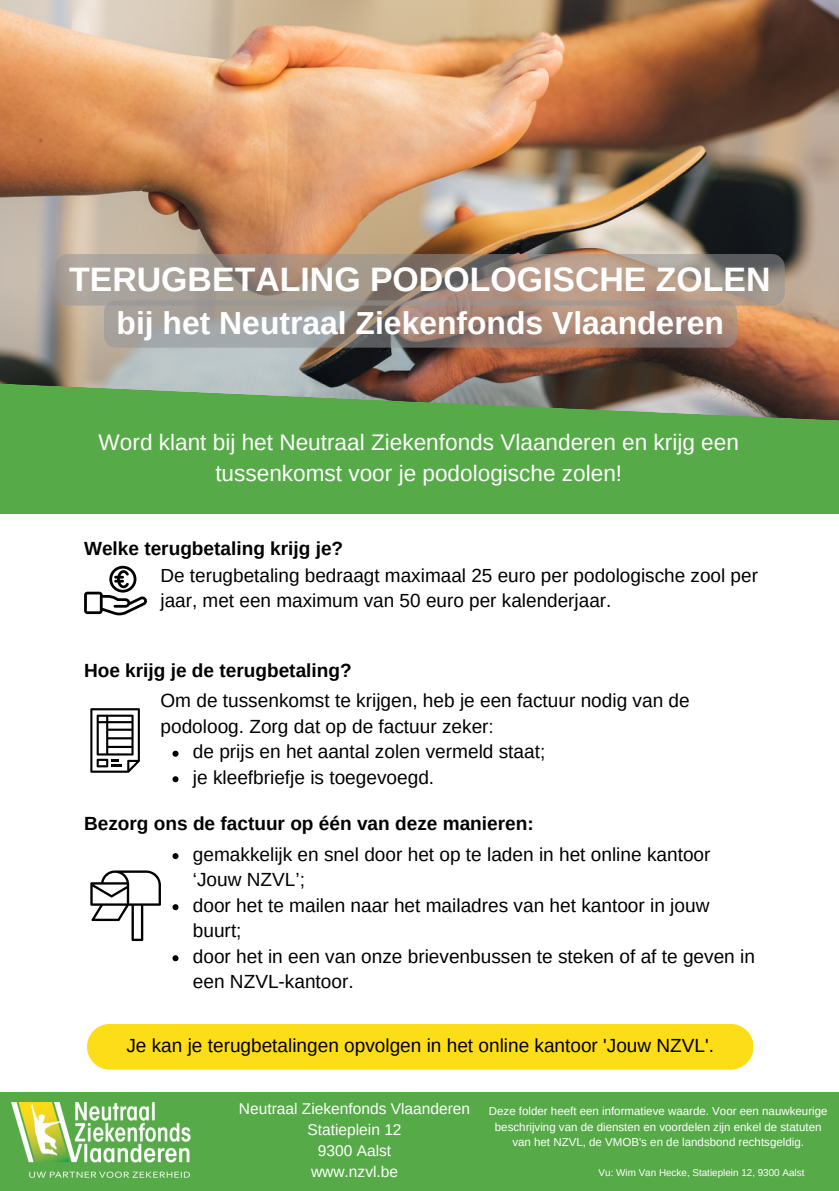
<style>
.page{position:relative;width:839px;height:1191px;background:#fff}
.page>*{position:absolute;margin:0;border:0;box-sizing:border-box;transform-origin:0 0}
.t1{font:700 33.8px "Arimo";color:#fff}
.t2{font:700 31.8px "Arimo";color:#fff}
.t3{font:22.6px/30.6px "Arimo";color:#fff;text-align:center}
.t4{font:19px/25.6px "Arimo";color:#000}
.t5{font:700 19px "Arimo";color:#000}
.t6{font:15.6px/21.2px "Arimo";color:#fff;text-align:center}
.t7{font:11.6px/15.4px "Arimo";color:#fff;text-align:center}
.t8{font:9.8px "Arimo";color:#fff}
</style>
<div class="page">
<div style="left:0;top:0;width:838px;height:1191px;background:#56aa47"></div>
<img style="left:0;top:0;width:838px;height:383px">
<svg style="left:0;top:383px;width:838px;height:132px"></svg>
<div style="left:0;top:515px;width:838px;height:577px;background:#fff"></div>
<img style="left:11px;top:1102px;width:179px;height:76px">
<div style="left:87px;top:1024px;width:665px;height:46px;background:#fddd17;border-radius:23px"></div>
<svg style="left:84px;top:566px;width:63px;height:49px"></svg>
<svg style="left:90px;top:708px;width:50px;height:65px"></svg>
<svg style="left:90px;top:870px;width:71px;height:71px"></svg>
<div style="left:56px;top:254px;width:728px;height:52px;background:#939598;border-radius:13px;opacity:.56"></div>
<svg style="left:104px;top:300px;width:633px;height:48px;background:#9d8c84"></svg>
<svg style="left:172px;top:751px;width:6px;height:6px"></svg>
<svg style="left:172px;top:776px;width:6px;height:6px"></svg>
<svg style="left:172px;top:853px;width:6px;height:6px"></svg>
<svg style="left:172px;top:904px;width:6px;height:6px"></svg>
<svg style="left:172px;top:955px;width:6px;height:6px"></svg>
<h1 class="t1" style="left:69px;top:261px;width:703px">TERUGBETALING PODOLOGISCHE ZOLEN</h1>
<h2 class="t2" style="left:117px;top:305px;width:608px">bij het Neutraal Ziekenfonds Vlaanderen</h2>
<p class="t3" style="left:99px;top:427px;width:641px">Word klant bij het Neutraal Ziekenfonds Vlaanderen en krijg een tussenkomst voor je podologische zolen!</p>
<p class="t5" style="left:84px;top:538px;width:261px">Welke terugbetaling krijg je?</p>
<p class="t4" style="left:160px;top:563px;width:599px">De terugbetaling bedraagt maximaal 25 euro per podologische zool per jaar, met een maximum van 50 euro per kalenderjaar.</p>
<p class="t5" style="left:84px;top:660px;width:269px">Hoe krijg je de terugbetaling?</p>
<p class="t4" style="left:160px;top:688px;width:530px">Om de tussenkomst te krijgen, heb je een factuur nodig van de podoloog. Zorg dat op de factuur zeker:</p>
<p class="t4" style="left:193px;top:739px;width:354px">de prijs en het aantal zolen vermeld staat; je kleefbriefje is toegevoegd.</p>
<p class="t5" style="left:84px;top:813px;width:451px">Bezorg ons de factuur op één van deze manieren:</p>
<p class="t4" style="left:193px;top:841px;width:563px">gemakkelijk en snel door het op te laden in het online kantoor ‘Jouw NZVL’;<br>door het te mailen naar het mailadres van het kantoor in jouw buurt;<br>door het in een van onze brievenbussen te steken of af te geven in een NZVL-kantoor.</p>
<p class="t4" style="left:126px;top:1033px;width:589px">Je kan je terugbetalingen opvolgen in het online kantoor 'Jouw NZVL'.</p>
<p class="t6" style="left:239px;top:1098px;width:233px">Neutraal Ziekenfonds Vlaanderen<br>Statieplein 12<br>9300 Aalst<br>www.nzvl.be</p>
<p class="t7" style="left:489px;top:1104px;width:340px">Deze folder heeft een informatieve waarde. Voor een nauwkeurige beschrijving van de diensten en voordelen zijn enkel de statuten van het NZVL, de VMOB's en de landsbond rechtsgeldig.</p>
<p class="t8" style="left:598px;top:1168px;width:207px">Vu: Wim Van Hecke, Statieplein 12, 9300 Aalst</p>
</div>
